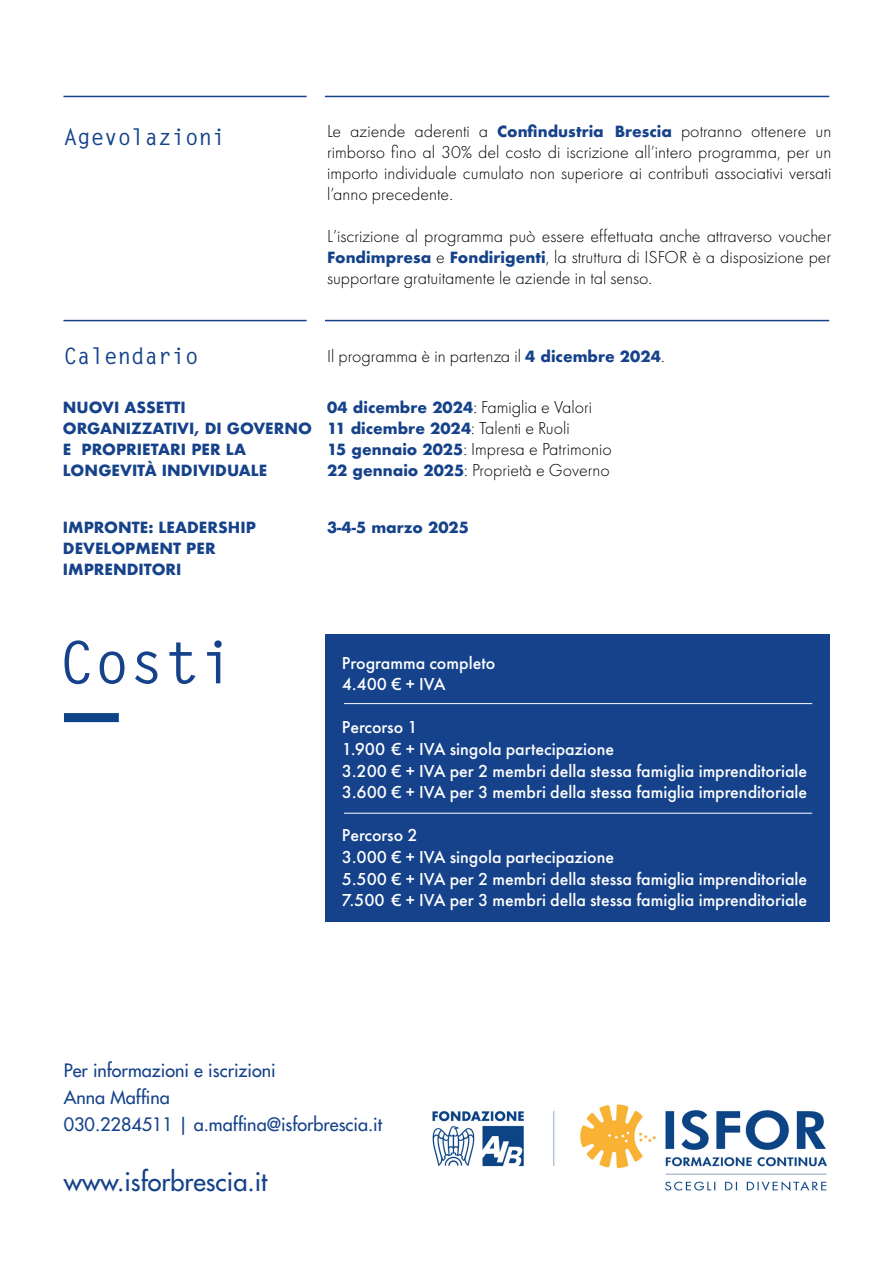
<style>
.page{position:relative;width:893px;height:1263px;background:#fff}
.page>*{position:absolute;margin:0;border:0;box-sizing:border-box;transform-origin:0 0}
.t1{font:700 58.5px "Letter Gothic Std";color:#15428a}
.t2{font:500 25.5px "Futura Std";color:#15428a}
.t3{font:700 22.5px "Letter Gothic Std";color:#15428a}
.t4{font:300 18px/21px "Futura PT";color:#000;text-align:justify}
.t5{font:500 18px/21.6px "Futura PT";color:#fff}
.t6{font:500 18px/27.2px "Futura Std";color:#15428a}
.t7{font:700 15px/21px "Futura";color:#15428a}
.s1{font-family:"Futura";font-weight:700;font-size:15px;color:#15428a}
.s2{font-family:"Futura PT";font-weight:300;font-size:18px;color:#000}
</style>
<div class="page">
<img style="left:432px;top:1104px;width:395px;height:87px">
<div style="left:325px;top:635px;width:504px;height:287px;background:#15428a"></div>
<hr style="left:344px;top:703px;width:468px;height:1px;background:#fff">
<div style="left:64px;top:713px;width:55px;height:9px;background:#0d4487"></div>
<hr style="left:325px;top:96px;width:504px;height:1px;background:#15428a">
<hr style="left:63px;top:96px;width:244px;height:1px;background:#15428a">
<hr style="left:344px;top:813px;width:468px;height:1px;background:#fff">
<hr style="left:325px;top:320px;width:504px;height:1px;background:#15428a">
<hr style="left:63px;top:320px;width:244px;height:1px;background:#15428a">
<p class="t3" style="left:64px;top:123px;width:163px">Agevolazioni</p>
<p class="t4" style="left:327px;top:121px;width:506px">Le aziende aderenti a <span class="s1">Confindustria Brescia</span> potranno ottenere un rimborso fino al 30% del costo di iscrizione all’intero programma, per un importo individuale cumulato non superiore ai contributi associativi versati l’anno precedente.</p>
<p class="t4" style="left:327px;top:226px;width:506px">L’iscrizione al programma può essere effettuata anche attraverso voucher <span class="s1">Fondimpresa</span> e <span class="s1">Fondirigenti</span>, la struttura di ISFOR è a disposizione per supportare gratuitamente le aziende in tal senso.</p>
<p class="t3" style="left:64px;top:342px;width:136px">Calendario</p>
<p class="t7" style="left:63px;top:397px;width:251px">NUOVI ASSETTI<br>ORGANIZZATIVI, DI GOVERNO<br>E PROPRIETARI PER LA<br>LONGEVITÀ INDIVIDUALE</p>
<p class="t4" style="left:327px;top:345px;width:339px">Il programma è in partenza il <span class="s1">4 dicembre 2024</span>.</p>
<p class="t4" style="left:327px;top:396px;width:267px"><span class="s1">04 dicembre 2024</span>: Famiglia e Valori</p>
<p class="t7" style="left:327px;top:417px;width:244px">11 dicembre 2024<span class="s2">: Talenti e Ruoli</span></p>
<p class="t4" style="left:327px;top:438px;width:286px"><span class="s1">15 gennaio 2025</span>: Impresa e Patrimonio<br><span class="s1">22 gennaio 2025</span>: Proprietà e Governo</p>
<p class="t7" style="left:63px;top:517px;width:194px">IMPRONTE: LEADERSHIP<br>DEVELOPMENT PER<br>IMPRENDITORI</p>
<p class="t7" style="left:327px;top:516px;width:143px">3-4-5 marzo 2025</p>
<h1 class="t1" style="left:59px;top:626px;width:177px">Costi</h1>
<p class="t5" style="left:342px;top:652px;width:155px">Programma completo<br>4.400 € + IVA</p>
<p class="t5" style="left:342px;top:717px;width:467px">Percorso 1<br>1.900 € + IVA singola partecipazione<br>3.200 € + IVA per 2 membri della stessa famiglia imprenditoriale 3.600 € + IVA per 3 membri della stessa famiglia imprenditoriale</p>
<p class="t5" style="left:342px;top:825px;width:467px">Percorso 2<br>3.000 € + IVA singola partecipazione<br>5.500 € + IVA per 2 membri della stessa famiglia imprenditoriale 7.500 € + IVA per 3 membri della stessa famiglia imprenditoriale</p>
<p class="t6" style="left:64px;top:1056px;width:320px">Per informazioni e iscrizioni<br>Anna Maffina<br>030.2284511 | a.maffina@isforbrescia.it</p>
<h2 class="t2" style="left:64px;top:1166px;width:205px">www.isforbrescia.it</h2>
</div>
